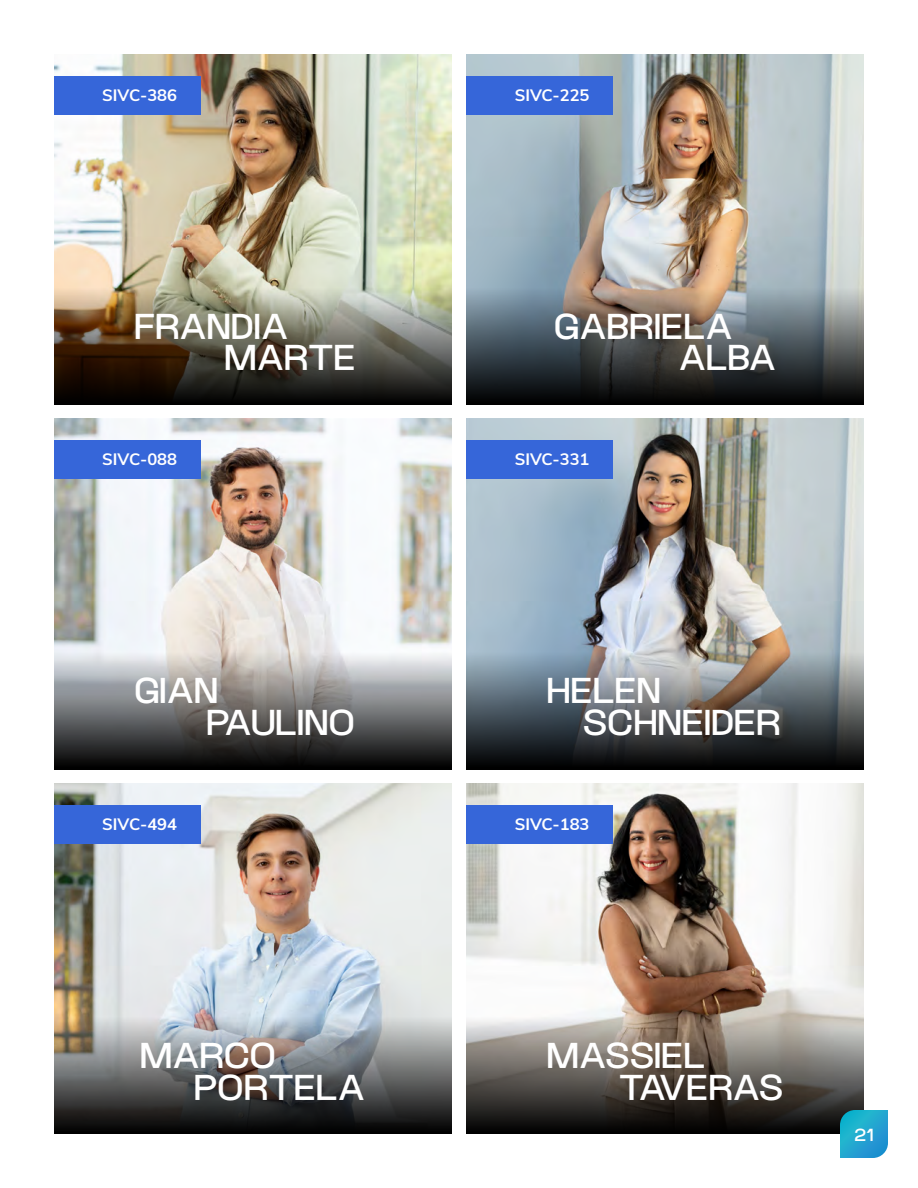
<style>
.page{position:relative;width:918px;height:1188px;background:#fff}
.page>*{position:absolute;margin:0;border:0;box-sizing:border-box;transform-origin:0 0}
.t1{font:600 36px/31.8px "Clover Grotesk";color:#fff}
.t2{font:600 18px "Clover Grotesk";color:#fff}
.t3{font:16.5px "Mulish";color:#fff}
</style>
<div class="page">
<img style="left:466px;top:54px;width:398px;height:351px">
<div style="left:466px;top:76px;width:148px;height:39px;background:#3666d9"></div>
<img style="left:54px;top:54px;width:398px;height:351px">
<div style="left:54px;top:76px;width:147px;height:39px;background:#3666d9"></div>
<img style="left:54px;top:419px;width:398px;height:350px">
<div style="left:54px;top:441px;width:147px;height:38px;background:#3666d9"></div>
<img style="left:466px;top:419px;width:398px;height:350px">
<div style="left:466px;top:441px;width:148px;height:38px;background:#3666d9"></div>
<img style="left:54px;top:783px;width:398px;height:351px">
<div style="left:54px;top:805px;width:147px;height:39px;background:#3666d9"></div>
<img style="left:466px;top:783px;width:398px;height:351px">
<div style="left:466px;top:805px;width:148px;height:39px;background:#3666d9"></div>
<svg style="left:840px;top:1110px;width:48px;height:48px;background:#24a4cc"></svg>
<p class="t3" style="left:102px;top:83px;width:76px">SIVC-386</p>
<p class="t3" style="left:515px;top:83px;width:76px">SIVC-225</p>
<p class="t1" style="left:224px;top:311px;width:133px;text-indent:-90px">FRANDIA<br>MARTE</p>
<p class="t1" style="left:679px;top:311px;width:99px;text-indent:-124px">GABRIELA<br>ALBA</p>
<p class="t3" style="left:102px;top:447px;width:76px">SIVC-088</p>
<p class="t3" style="left:515px;top:447px;width:76px">SIVC-331</p>
<p class="t1" style="left:206px;top:676px;width:150px;text-indent:-72px">GIAN<br>PAULINO</p>
<p class="t1" style="left:583px;top:676px;width:199px;text-indent:-36px">HELEN<br>SCHNEIDER</p>
<p class="t3" style="left:102px;top:812px;width:76px">SIVC-494</p>
<p class="t3" style="left:515px;top:812px;width:76px">SIVC-183</p>
<p class="t1" style="left:194px;top:1040px;width:173px;text-indent:-54px">MARCO<br>PORTELA</p>
<p class="t1" style="left:619px;top:1040px;width:166px;text-indent:-72px">MASSIEL<br>TAVERAS</p>
<p class="t2" style="left:854px;top:1124px;width:21px">21</p>
</div>
